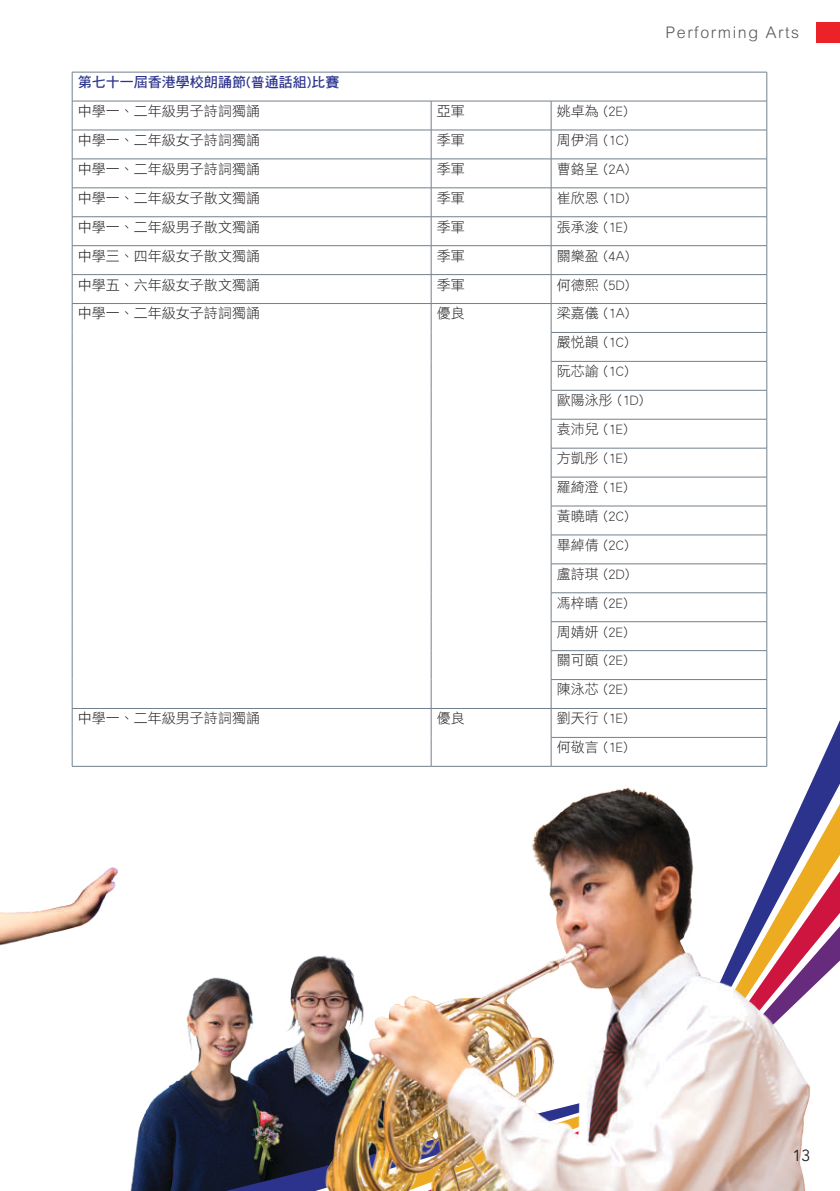
<style>
.page{position:relative;width:840px;height:1191px;background:#fff}
.page>*{position:absolute;margin:0;border:0;box-sizing:border-box;transform-origin:0 0}
.t1{font:300 16px "M Hei HK";letter-spacing:.1em;color:#58595b}
.t2{font:16px "Avenir";color:#231f20}
.t3{font:14px/29px "DF Hei Std W3";color:#231f20}
.t4{font:14px "DF Hei Std W7";color:#2b338c}
</style>
<div class="page">
<div style="left:816px;top:22px;width:23px;height:21px;background:#eb2227"></div>
<svg style="left:73px;top:100px;width:693px;height:666px"></svg>
<svg style="left:72px;top:73px;width:1px;height:440px"></svg>
<svg style="left:430px;top:102px;width:1px;height:664px"></svg>
<svg style="left:550px;top:102px;width:1px;height:664px"></svg>
<svg style="left:766px;top:72px;width:1px;height:648px"></svg>
<hr style="left:72px;top:72px;width:359px;height:1px;background:#72808b">
<hr style="left:431px;top:72px;width:120px;height:1px;background:#72808b">
<hr style="left:551px;top:72px;width:215px;height:1px;background:#72808b">
<hr style="left:72px;top:101px;width:359px;height:1px;background:#72808b">
<hr style="left:431px;top:101px;width:120px;height:1px;background:#72808b">
<hr style="left:551px;top:101px;width:215px;height:1px;background:#72808b">
<hr style="left:72px;top:130px;width:359px;height:1px;background:#72808b">
<hr style="left:431px;top:130px;width:120px;height:1px;background:#72808b">
<hr style="left:551px;top:130px;width:215px;height:1px;background:#72808b">
<hr style="left:72px;top:159px;width:359px;height:1px;background:#72808b">
<hr style="left:431px;top:159px;width:120px;height:1px;background:#72808b">
<hr style="left:551px;top:159px;width:215px;height:1px;background:#72808b">
<hr style="left:72px;top:187px;width:359px;height:1px;background:#72808b">
<hr style="left:431px;top:187px;width:120px;height:1px;background:#72808b">
<hr style="left:551px;top:187px;width:215px;height:1px;background:#72808b">
<hr style="left:72px;top:216px;width:359px;height:1px;background:#72808b">
<hr style="left:431px;top:216px;width:120px;height:1px;background:#72808b">
<hr style="left:551px;top:216px;width:215px;height:1px;background:#72808b">
<hr style="left:72px;top:245px;width:359px;height:1px;background:#72808b">
<hr style="left:431px;top:245px;width:120px;height:1px;background:#72808b">
<hr style="left:551px;top:245px;width:215px;height:1px;background:#72808b">
<hr style="left:72px;top:274px;width:359px;height:1px;background:#72808b">
<hr style="left:431px;top:274px;width:120px;height:1px;background:#72808b">
<hr style="left:551px;top:274px;width:215px;height:1px;background:#72808b">
<hr style="left:72px;top:303px;width:359px;height:1px;background:#72808b">
<hr style="left:431px;top:303px;width:120px;height:1px;background:#72808b">
<hr style="left:551px;top:303px;width:215px;height:1px;background:#72808b">
<hr style="left:550px;top:332px;width:216px;height:1px;background:#72808b">
<hr style="left:550px;top:361px;width:216px;height:1px;background:#72808b">
<hr style="left:550px;top:390px;width:216px;height:1px;background:#72808b">
<hr style="left:550px;top:419px;width:216px;height:1px;background:#72808b">
<hr style="left:550px;top:448px;width:216px;height:1px;background:#72808b">
<hr style="left:550px;top:477px;width:216px;height:1px;background:#72808b">
<hr style="left:550px;top:505px;width:216px;height:1px;background:#72808b">
<hr style="left:550px;top:534px;width:216px;height:1px;background:#72808b">
<hr style="left:550px;top:563px;width:216px;height:1px;background:#72808b">
<hr style="left:550px;top:592px;width:216px;height:1px;background:#72808b">
<hr style="left:550px;top:621px;width:216px;height:1px;background:#72808b">
<hr style="left:550px;top:650px;width:216px;height:1px;background:#72808b">
<hr style="left:550px;top:679px;width:216px;height:1px;background:#72808b">
<hr style="left:72px;top:708px;width:359px;height:1px;background:#72808b">
<hr style="left:431px;top:708px;width:120px;height:1px;background:#72808b">
<hr style="left:551px;top:708px;width:215px;height:1px;background:#72808b">
<hr style="left:550px;top:737px;width:216px;height:1px;background:#72808b">
<hr style="left:72px;top:766px;width:359px;height:1px;background:#72808b">
<hr style="left:431px;top:766px;width:120px;height:1px;background:#72808b">
<hr style="left:551px;top:766px;width:215px;height:1px;background:#72808b">
<svg style="left:675px;top:720px;width:164px;height:146px"></svg>
<img style="left:412px;top:783px;width:421px;height:408px">
<img style="left:0;top:513px;width:412px;height:678px">
<p class="t4" style="left:78px;top:74px;width:263px">第七十一屆香港學校朗誦節(普通話組)比賽</p>
<p class="t3" style="left:78px;top:96px;width:183px">中學一、二年級男子詩詞獨誦</p>
<p class="t3" style="left:436px;top:96px;width:29px">亞軍</p>
<p class="t3" style="left:556px;top:96px;width:72px">姚卓為 (2E)</p>
<p class="t3" style="left:78px;top:125px;width:183px">中學一、二年級女子詩詞獨誦</p>
<p class="t3" style="left:436px;top:125px;width:29px">季軍</p>
<p class="t3" style="left:556px;top:125px;width:73px">周伊涓 (1C)</p>
<p class="t3" style="left:78px;top:154px;width:183px">中學一、二年級男子詩詞獨誦</p>
<p class="t3" style="left:436px;top:154px;width:29px">季軍</p>
<p class="t3" style="left:556px;top:154px;width:74px">曹鉻呈 (2A)</p>
<p class="t3" style="left:78px;top:183px;width:183px">中學一、二年級女子散文獨誦</p>
<p class="t3" style="left:436px;top:183px;width:29px">季軍</p>
<p class="t3" style="left:556px;top:183px;width:74px">崔欣恩 (1D)</p>
<p class="t3" style="left:78px;top:212px;width:183px">中學一、二年級男子散文獨誦</p>
<p class="t3" style="left:436px;top:212px;width:29px">季軍</p>
<p class="t3" style="left:556px;top:212px;width:72px">張承浚 (1E)</p>
<p class="t3" style="left:78px;top:241px;width:183px">中學三、四年級女子散文獨誦</p>
<p class="t3" style="left:436px;top:241px;width:29px">季軍</p>
<p class="t3" style="left:556px;top:241px;width:74px">關樂盈 (4A)</p>
<p class="t3" style="left:78px;top:270px;width:183px">中學五、六年級女子散文獨誦</p>
<p class="t3" style="left:436px;top:270px;width:29px">季軍</p>
<p class="t3" style="left:556px;top:270px;width:74px">何德熙 (5D)</p>
<p class="t3" style="left:78px;top:299px;width:183px">中學一、二年級女子詩詞獨誦</p>
<p class="t3" style="left:436px;top:299px;width:29px">優良</p>
<p class="t3" style="left:556px;top:299px;width:88px">梁嘉儀 (1A)嚴悅韻 (1C)阮芯諭 (1C)歐陽泳彤 (1D)袁沛兒 (1E)方凱彤 (1E)羅綺澄 (1E)黃曉晴 (2C)畢綽倩 (2C)盧詩琪 (2D)馮梓晴 (2E)周婧妍 (2E)關可頤 (2E)陳泳芯 (2E)</p>
<p class="t3" style="left:78px;top:703px;width:183px">中學一、二年級男子詩詞獨誦</p>
<p class="t3" style="left:436px;top:703px;width:29px">優良</p>
<p class="t3" style="left:556px;top:703px;width:72px">劉天行 (1E)何敬言 (1E)</p>
<p class="t1" style="left:665px;top:24px;width:135px">Performing Arts</p>
<p class="t2" style="left:792px;top:1146px;width:19px">13</p>
</div>
